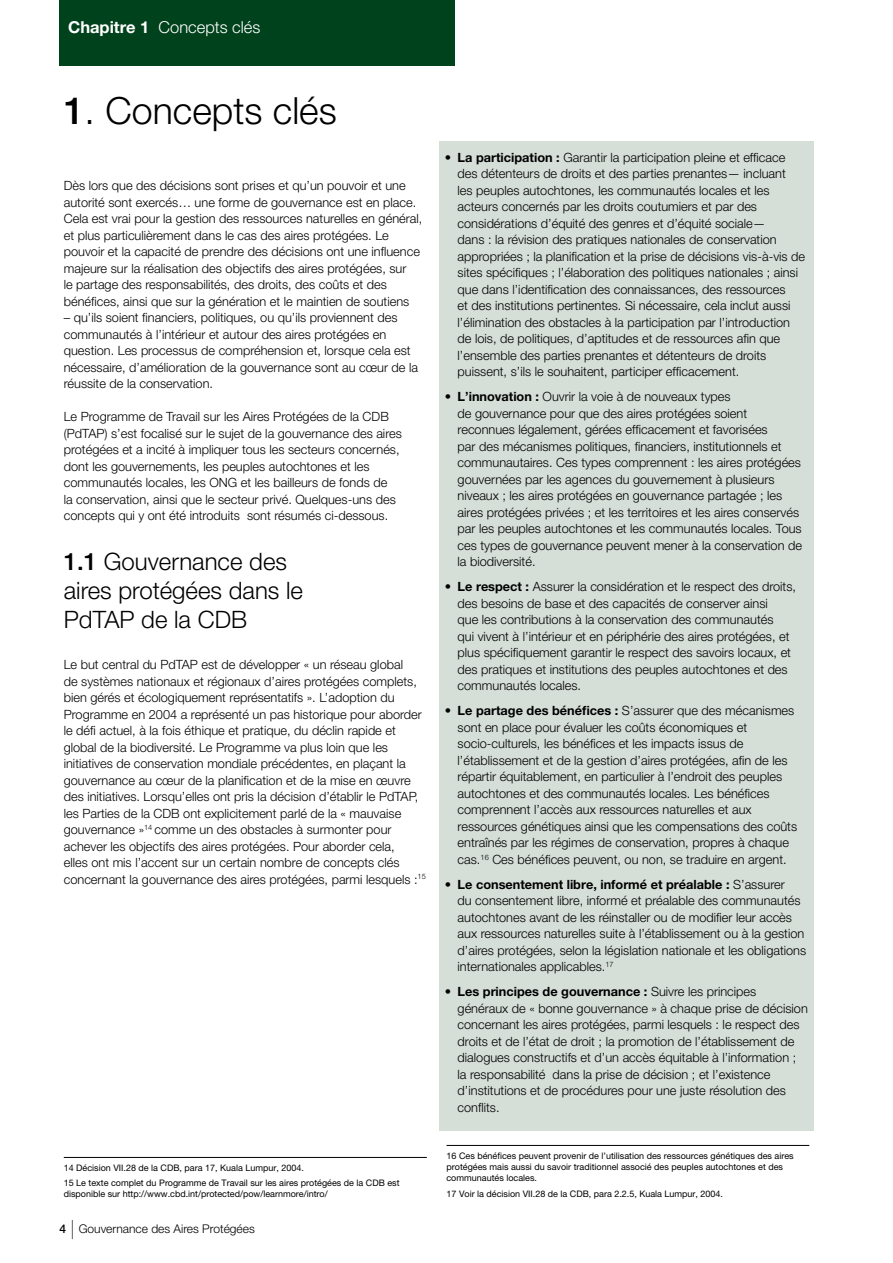
<style>
.page{position:relative;width:893px;height:1263px;background:#fff}
.page>*{position:absolute;margin:0;border:0;box-sizing:border-box;transform-origin:0 0}
.t1{font:300 37.5px "Helvetica Neue LT Pro";color:#000}
.t2{font:300 24px/28.8px "Helvetica Neue LT Pro";color:#000}
.t3{font:300 16.5px "Helvetica Neue LT Pro";color:#fff}
.t4{font:300 12.75px/16.5px "Helvetica Neue LT Pro";color:#000}
.t5{font:300 12px "Helvetica Neue LT Pro";color:#000}
.t6{font:9px/11.2px "Helvetica Neue LT Pro";color:#000}
.s1{font-weight:700}
.s2{font-weight:500}
.s3{font-weight:100;font-size:19.05px}
</style>
<div class="page">
<div style="left:60px;top:0;width:395px;height:66px;background:#00421c"></div>
<div style="left:439px;top:141px;width:375px;height:990px;background:#d5ded7"></div>
<hr style="left:64px;top:1157px;width:363px;height:1px;background:#000">
<hr style="left:446px;top:1145px;width:363px;height:1px;background:#000">
<p class="t3" style="left:68px;top:17px;width:194px"><span class="s1">Chapitre 1</span> Concepts clés</p>
<h1 class="t1" style="left:64px;top:88px;width:274px"><span class="s2">1</span>. Concepts clés</h1>
<p class="t4" style="left:64px;top:177px;width:360px">Dès lors que des décisions sont prises et qu’un pouvoir et une autorité sont exercés… une forme de gouvernance est en place.<br>Cela est vrai pour la gestion des ressources naturelles en général, et plus particulièrement dans le cas des aires protégées. Le pouvoir et la capacité de prendre des décisions ont une influence majeure sur la réalisation des objectifs des aires protégées, sur<br>le partage des responsabilités, des droits, des coûts et des bénéfices, ainsi que sur la génération et le maintien de soutiens</p>
<p class="t4" style="left:64px;top:309px;width:356px">– qu’ils soient financiers, politiques, ou qu’ils proviennent des communautés à l’intérieur et autour des aires protégées en question. Les processus de compréhension et, lorsque cela est nécessaire, d’amélioration de la gouvernance sont au cœur de la réussite de la conservation.</p>
<p class="t4" style="left:64px;top:408px;width:340px">Le Programme de Travail sur les Aires Protégées de la CDB (PdTAP) s’est focalisé sur le sujet de la gouvernance des aires protégées et a incité à impliquer tous les secteurs concernés, dont les gouvernements, les peuples autochtones et les communautés locales, les ONG et les bailleurs de fonds de<br>la conservation, ainsi que le secteur privé. Quelques-uns des concepts qui y ont été introduits sont résumés ci-dessous.</p>
<h2 class="t2" style="left:64px;top:546px;width:241px"><span class="s2">1.1</span> Gouvernance des aires protégées dans le<br>PdTAP de la CDB</h2>
<p class="t4" style="left:64px;top:656px;width:364px">Le but central du PdTAP est de développer « un réseau global<br>de systèmes nationaux et régionaux d’aires protégées complets, bien gérés et écologiquement représentatifs ». L’adoption du Programme en 2004 a représenté un pas historique pour aborder le défi actuel, à la fois éthique et pratique, du déclin rapide et global de la biodiversité. Le Programme va plus loin que les initiatives de conservation mondiale précédentes, en plaçant la gouvernance au cœur de la planification et de la mise en œuvre des initiatives. Lorsqu’elles ont pris la décision d’établir le PdTAP, les Parties de la CDB ont explicitement parlé de la « mauvaise gouvernance »<sup>14</sup> comme un des obstacles à surmonter pour achever les objectifs des aires protégées. Pour aborder cela,<br>elles ont mis l’accent sur un certain nombre de concepts clés concernant la gouvernance des aires protégées, parmi lesquels :<sup>15</sup></p>
<p class="t6" style="left:64px;top:1159px;width:337px;line-height:15.5px">14 Décision VII.28 de la CDB, para 17, Kuala Lumpur, 2004.<br>15 Le texte complet du Programme de Travail sur les aires protégées de la CDB est</p>
<p class="t6" style="left:64px;top:1188px;width:265px">disponible sur http://www.cbd.int/protected/pow/learnmore/intro/</p>
<p class="t5" style="left:60px;top:1222px;width:197px"><span class="s2">4</span> <span class="s3">|</span> Gouvernance des Aires Protégées</p>
<p class="t4" style="left:458px;top:149px;width:349px;text-indent:-13px">• <span class="s1">La participation :</span> Garantir la participation pleine et efficace des détenteurs de droits et des parties prenantes— incluant<br>les peuples autochtones, les communautés locales et les acteurs concernés par les droits coutumiers et par des considérations d’équité des genres et d’équité sociale—<br>dans : la révision des pratiques nationales de conservation appropriées ; la planification et la prise de décisions vis-à-vis de sites spécifiques ; l’élaboration des politiques nationales ; ainsi que dans l’identification des connaissances, des ressources<br>et des institutions pertinentes. Si nécessaire, cela inclut aussi l’élimination des obstacles à la participation par l’introduction de lois, de politiques, d’aptitudes et de ressources afin que l’ensemble des parties prenantes et détenteurs de droits puissent, s’ils le souhaitent, participer efficacement.</p>
<p class="t4" style="left:458px;top:388px;width:346px;text-indent:-13px">• <span class="s1">L’innovation :</span> Ouvrir la voie à de nouveaux types<br>de gouvernance pour que des aires protégées soient reconnues légalement, gérées efficacement et favorisées<br>par des mécanismes politiques, financiers, institutionnels et communautaires. Ces types comprennent : les aires protégées gouvernées par les agences du gouvernement à plusieurs niveaux ; les aires protégées en gouvernance partagée ; les aires protégées privées ; et les territoires et les aires conservés par les peuples autochtones et les communautés locales. Tous ces types de gouvernance peuvent mener à la conservation de la biodiversité.</p>
<p class="t4" style="left:458px;top:578px;width:340px;text-indent:-13px">• <span class="s1">Le respect :</span> Assurer la considération et le respect des droits, des besoins de base et des capacités de conserver ainsi<br>que les contributions à la conservation des communautés<br>qui vivent à l’intérieur et en périphérie des aires protégées, et plus spécifiquement garantir le respect des savoirs locaux, et des pratiques et institutions des peuples autochtones et des communautés locales.</p>
<p class="t4" style="left:458px;top:702px;width:341px;text-indent:-13px">• <span class="s1">Le partage des bénéfices :</span> S’assurer que des mécanismes sont en place pour évaluer les coûts économiques et socio-culturels, les bénéfices et les impacts issus de l’établissement et de la gestion d’aires protégées, afin de les répartir équitablement, en particulier à l’endroit des peuples autochtones et des communautés locales. Les bénéfices comprennent l’accès aux ressources naturelles et aux ressources génétiques ainsi que les compensations des coûts entraînés par les régimes de conservation, propres à chaque cas.<sup>16</sup> Ces bénéfices peuvent, ou non, se traduire en argent.</p>
<p class="t4" style="left:458px;top:876px;width:350px;text-indent:-13px">• <span class="s1">Le consentement libre, informé et préalable :</span> S’assurer<br>du consentement libre, informé et préalable des communautés autochtones avant de les réinstaller ou de modifier leur accès aux ressources naturelles suite à l’établissement ou à la gestion d’aires protégées, selon la législation nationale et les obligations internationales applicables.<sup>17</sup></p>
<p class="t4" style="left:458px;top:983px;width:352px;text-indent:-13px">• <span class="s1">Les principes de gouvernance :</span> Suivre les principes généraux de « bonne gouvernance » à chaque prise de décision concernant les aires protégées, parmi lesquels : le respect des droits et de l’état de droit ; la promotion de l’établissement de dialogues constructifs et d’un accès équitable à l’information ; la responsabilité dans la prise de décision ; et l’existence d’institutions et de procédures pour une juste résolution des conflits.</p>
<p class="t6" style="left:446px;top:1149px;width:349px">16 Ces bénéfices peuvent provenir de l’utilisation des ressources génétiques des aires protégées mais aussi du savoir traditionnel associé des peuples autochtones et des communautés locales.</p>
<p class="t6" style="left:446px;top:1187px;width:278px">17 Voir la décision VII.28 de la CDB, para 2.2.5, Kuala Lumpur, 2004.</p>
</div>
